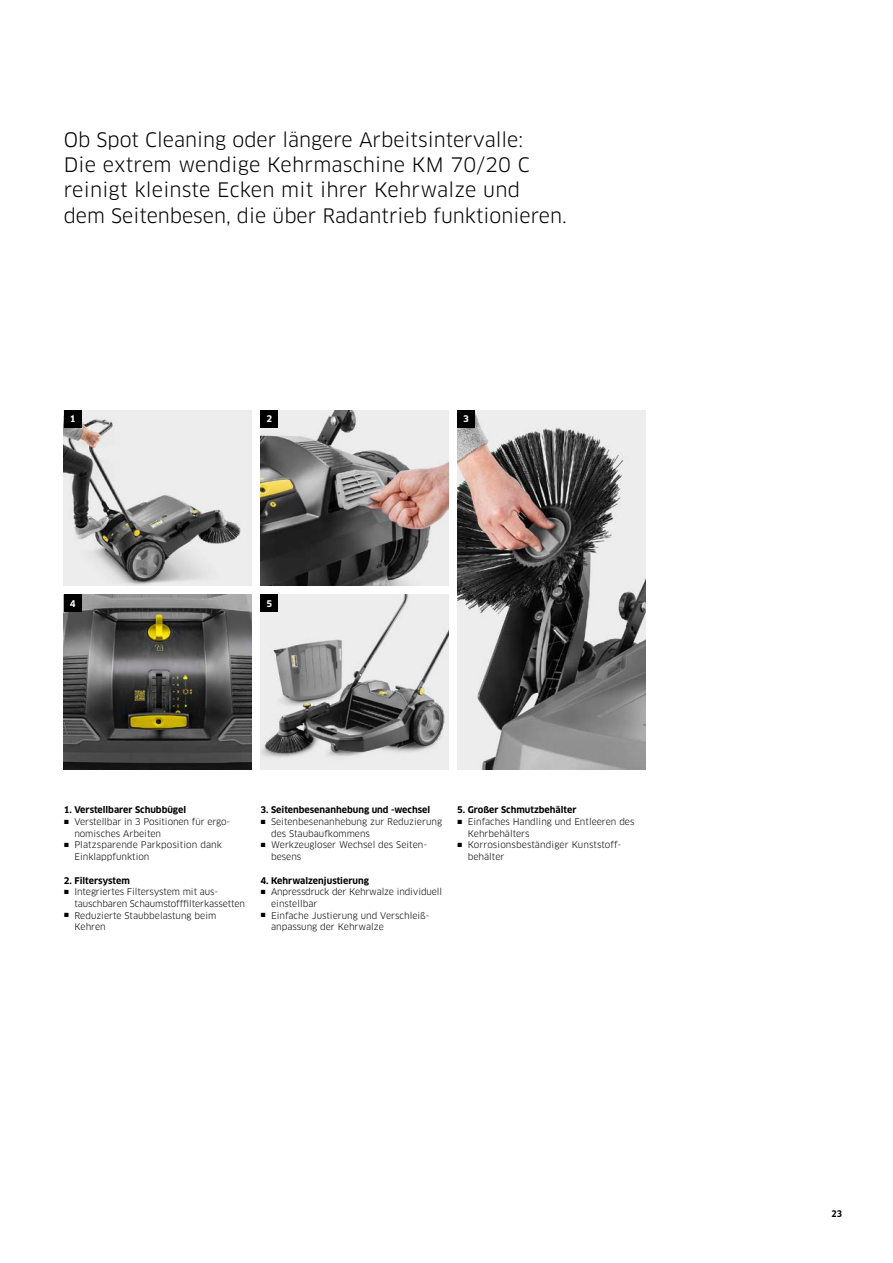
<style>
.page{position:relative;width:893px;height:1263px;background:#fff}
.page>*{position:absolute;margin:0;border:0;box-sizing:border-box;transform-origin:0 0}
.t1{font:19.5px/25.3px "Clan Pro";color:#000}
.t2{font:9px/11.7px "Clan Pro";color:#000}
.t3{font:700 9px "Clan Pro";color:#000}
.t4{font:700 9px "Clan Pro";color:#fff}
.t5{font:700 9px "Clan Pro Narr";color:#000}
</style>
<div class="page">
<img style="left:260px;top:410px;width:189px;height:176px">
<img style="left:457px;top:410px;width:188px;height:360px">
<img style="left:260px;top:594px;width:189px;height:176px">
<img style="left:64px;top:594px;width:188px;height:176px">
<div style="left:64px;top:410px;width:188px;height:176px;background:#ececec"></div>
<img style="left:64px;top:412px;width:177px;height:173px">
<div style="left:64px;top:410px;width:17px;height:18px;background:#000"></div>
<div style="left:260px;top:410px;width:18px;height:18px;background:#000"></div>
<div style="left:457px;top:410px;width:18px;height:18px;background:#000"></div>
<div style="left:260px;top:594px;width:18px;height:18px;background:#000"></div>
<div style="left:64px;top:594px;width:17px;height:18px;background:#000"></div>
<h1 class="t1" style="left:64px;top:127px;width:505px">Ob Spot Cleaning oder längere Arbeitsintervalle:<br>Die extrem wendige Kehrmaschine KM 70/20 C reinigt kleinste Ecken mit ihrer Kehrwalze und<br>dem Seitenbesen, die über Radantrieb funktionieren.</h1>
<p class="t4" style="left:70px;top:414px;width:7px">1</p>
<p class="t4" style="left:266px;top:414px;width:7px">2</p>
<p class="t4" style="left:463px;top:414px;width:7px">3</p>
<p class="t4" style="left:70px;top:598px;width:7px">4</p>
<p class="t4" style="left:266px;top:598px;width:7px">5</p>
<p class="t3" style="left:64px;top:805px;width:124px">1. Verstellbarer Schubbügel</p>
<p class="t2" style="left:74px;top:816px;width:156px;text-indent:-11px"><sup>■</sup> Verstellbar in 3 Positionen für ergo&shy;nomisches Arbeiten</p>
<p class="t2" style="left:74px;top:839px;width:149px;text-indent:-11px"><sup>■</sup> Platzsparende Parkposition dank<br>Einklappfunktion</p>
<p class="t3" style="left:64px;top:875px;width:68px">2. Filtersystem</p>
<p class="t2" style="left:74px;top:886px;width:172px;text-indent:-11px"><sup>■</sup> Integriertes Filtersystem mit aus---- tauschbaren Schaumstofffilterkassetten</p>
<p class="t2" style="left:74px;top:909px;width:143px;text-indent:-11px"><sup>■</sup> Reduzierte Staubbelastung beim<br>Kehren</p>
<p class="t3" style="left:260px;top:805px;width:171px">3. Seitenbesenanhebung und -wechsel</p>
<p class="t2" style="left:271px;top:816px;width:173px;text-indent:-11px"><sup>■</sup> Seitenbesenanhebung zur Reduzierung des Staubaufkommens</p>
<p class="t2" style="left:271px;top:839px;width:158px;text-indent:-11px"><sup>■</sup> Werkzeugloser Wechsel des Seiten&shy;besens</p>
<p class="t3" style="left:260px;top:875px;width:110px">4. Kehrwalzenjustierung</p>
<p class="t2" style="left:271px;top:886px;width:172px;text-indent:-11px"><sup>■</sup> Anpressdruck der Kehrwalze individuell einstellbar</p>
<p class="t2" style="left:271px;top:909px;width:159px;text-indent:-11px"><sup>■</sup> Einfache Justierung und Verschleiß&shy;anpassung der Kehrwalze</p>
<p class="t3" style="left:457px;top:805px;width:121px">5. Großer Schmutzbehälter</p>
<p class="t2" style="left:468px;top:816px;width:168px;text-indent:-11px"><sup>■</sup> Einfaches Handling und Entleeren des<br>Kehrbehälters</p>
<p class="t2" style="left:468px;top:839px;width:154px;text-indent:-11px"><sup>■</sup> Korrosionsbeständiger Kunststoff&shy;behälter</p>
<p class="t5" style="left:831px;top:1209px;width:12px">23</p>
</div>
